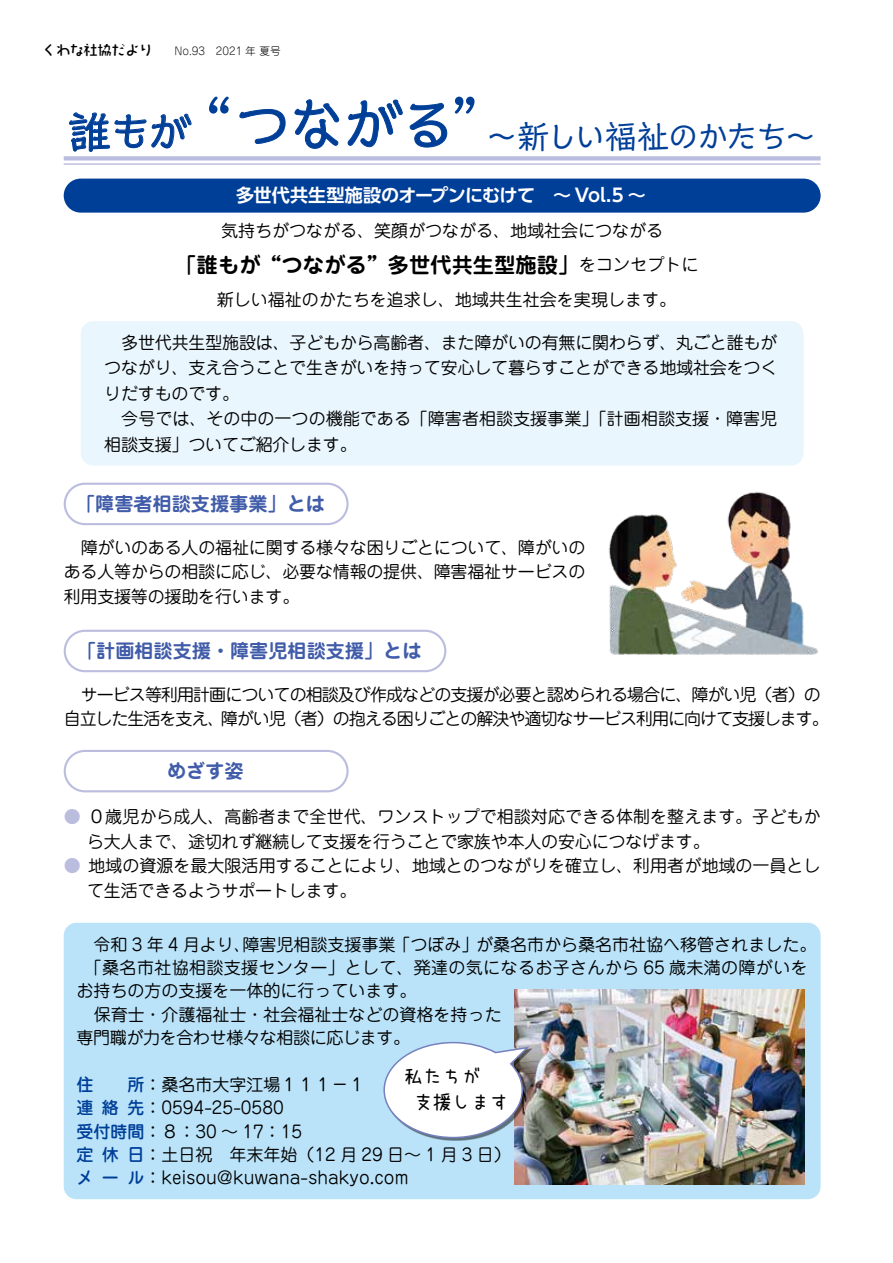
<style>
.page{position:relative;width:893px;height:1263px;background:#fff}
.page>*{position:absolute;margin:0;border:0;box-sizing:border-box;transform-origin:0 0}
.t1{font:33px "Talking Std";letter-spacing:-.1em;color:#003f98}
.t2{font:700 21.3px "Jun 501 Pro";color:#000}
.t3{font:700 19.2px "Jun 501 Pro";color:#415ca9}
.t4{font:19.2px/26.5px "uzura font";color:#000}
.t5{font:700 18px "UD Shin Go Pr 6 N De";letter-spacing:-.025em;color:#fff}
.t6{font:16.95px/23.4px "Jun 201 Pro";color:#000}
.t7{font:16.95px/24.5px "Jun 201 Pro";letter-spacing:-.06em;color:#000;text-align:center}
.t8{font:300 10.65px "Jun 101 Pro";color:#000}
.s1{font-family:"Takarhythm Min";font-weight:500;font-size:13.8px}
.s2{font-size:44.7px}
.s3{font-size:61.65px}
.s4{font-family:"Jun 201 Pro";font-weight:400;font-size:16.95px}
.s5{color:#bbbddf}
.s6{font-family:"Jun 34 Pro";font-weight:500;color:#003f98}
</style>
<div class="page">
<div style="left:81px;top:321px;width:723px;height:145px;background:#eaf6fd;border-radius:13px"></div>
<div style="left:64px;top:156px;width:757px;height:5px;background:#bbbddf"></div>
<hr style="left:64px;top:163px;width:757px;height:2px;background:#bbbddf">
<div style="left:64px;top:179px;width:757px;height:34px;background:#003f98;border-radius:17px"></div>
<div style="left:64px;top:483px;width:285px;height:42px;border:2px solid #bbbddf;border-radius:20px"></div>
<div style="left:64px;top:630px;width:382px;height:42px;border:2px solid #bbbddf;border-radius:20px"></div>
<div style="left:64px;top:750px;width:285px;height:42px;border:2px solid #bbbddf;border-radius:20px"></div>
<div style="left:64px;top:923px;width:757px;height:276px;background:#bae3f9;border-radius:13px"></div>
<img style="left:608px;top:492px;width:210px;height:163px">
<img style="left:514px;top:989px;width:290px;height:195px">
<svg style="left:383px;top:1041px;width:149px;height:98px;background:#e0e6ec"></svg>
<p class="t8" style="left:43px;top:43px;width:240px"><span class="s1">くわな社協だより</span>　　No.93　2021 年 夏号</p>
<h1 class="t1" style="left:67px;top:112px;width:751px"><span class="s2">誰もが</span><span class="s3">“つながる”</span>～新しい福祉のかたち～</h1>
<p class="t5" style="left:236px;top:181px;width:411px">多世代共生型施設のオープンにむけて　～ Vol.5 ～</p>
<p class="t6" style="left:221px;top:217px;width:444px">気持ちがつながる、笑顔がつながる、地域社会につながる</p>
<p class="t2" style="left:175px;top:248px;width:524px">「誰もが“つながる”多世代共生型施設」<span class="s4">をコンセプトに</span></p>
<p class="t6" style="left:217px;top:286px;width:461px">新しい福祉のかたちを追求し、地域共生社会を実現します。</p>
<p class="t6" style="left:104px;top:328px;width:675px;line-height:25.5px;text-align:justify;text-indent:17px">多世代共生型施設は、子どもから高齢者、また障がいの有無に関わらず、丸ごと誰もがつながり、支え合うことで生きがいを持って安心して暮らすことができる地域社会をつくりだすものです。</p>
<p class="t6" style="left:104px;top:404px;width:674px;line-height:25.5px;text-indent:17px">今号では、その中の一つの機能である「障害者相談支援事業」「計画相談支援・障害児相談支援」ついてご紹介します。</p>
<p class="t3" style="left:76px;top:489px;width:250px">「障害者相談支援事業」とは</p>
<p class="t6" style="left:64px;top:533px;width:523px;line-height:24.5px;text-align:justify;text-indent:17px">障がいのある人の福祉に関する様々な困りごとについて、障がいのある人等からの相談に応じ、必要な情報の提供、障害福祉サービスの利用支援等の援助を行います。</p>
<p class="t3" style="left:77px;top:636px;width:346px">「計画相談支援・障害児相談支援」とは</p>
<p class="t7" style="left:64px;top:680px;width:767px">サービス等利用計画についての相談及び作成などの支援が必要と認められる場合に、障がい児（者）の<br>自立した生活を支え、障がい児（者）の抱える困りごとの解決や適切なサービス利用に向けて支援します。</p>
<p class="t3" style="left:167px;top:756px;width:78px">めざす姿</p>
<p class="t6" style="left:87px;top:803px;width:735px;line-height:24.5px;text-indent:-23px"><span class="s5">●</span> ０歳児から成人、高齢者まで全世代、ワンストップで相談対応できる体制を整えます。子どもから大人まで、途切れず継続して支援を行うことで家族や本人の安心につなげます。</p>
<p class="t6" style="left:87px;top:852px;width:735px;line-height:24.5px;text-indent:-23px"><span class="s5">●</span> 地域の資源を最大限活用することにより、地域とのつながりを確立し、利用者が地域の一員として生活できるようサポートします。</p>
<p class="t6" style="left:76px;top:930px;width:741px">　令和 3 年 4 月より、障害児相談支援事業「つぼみ」が桑名市から桑名市社協へ移管されました。　「桑名市社協相談支援センター」として、発達の気になるお子さんから 65 歳未満の障がいをお持ちの方の支援を一体的に行っています。<br>　保育士・介護福祉士・社会福祉士などの資格を持った<br>専門職が力を合わせ様々な相談に応じます。</p>
<p class="t6" style="left:76px;top:1071px;width:436px"><span class="s6">住　　所</span>：桑名市大字江場１１１－１<br><span class="s6">連絡先</span>：0594-25-0580<br><span class="s6">受付時間</span>：８：30 ～ 17：15<br><span class="s6">定休日</span>：土日祝　年末年始（12 月 29 日～ 1 月 3 日）<span class="s6">メール</span>：keisou@kuwana-shakyo.com</p>
<p class="t4" style="left:414px;top:1062px;width:97px;text-indent:-10px">私たちが<br>支援します</p>
</div>
